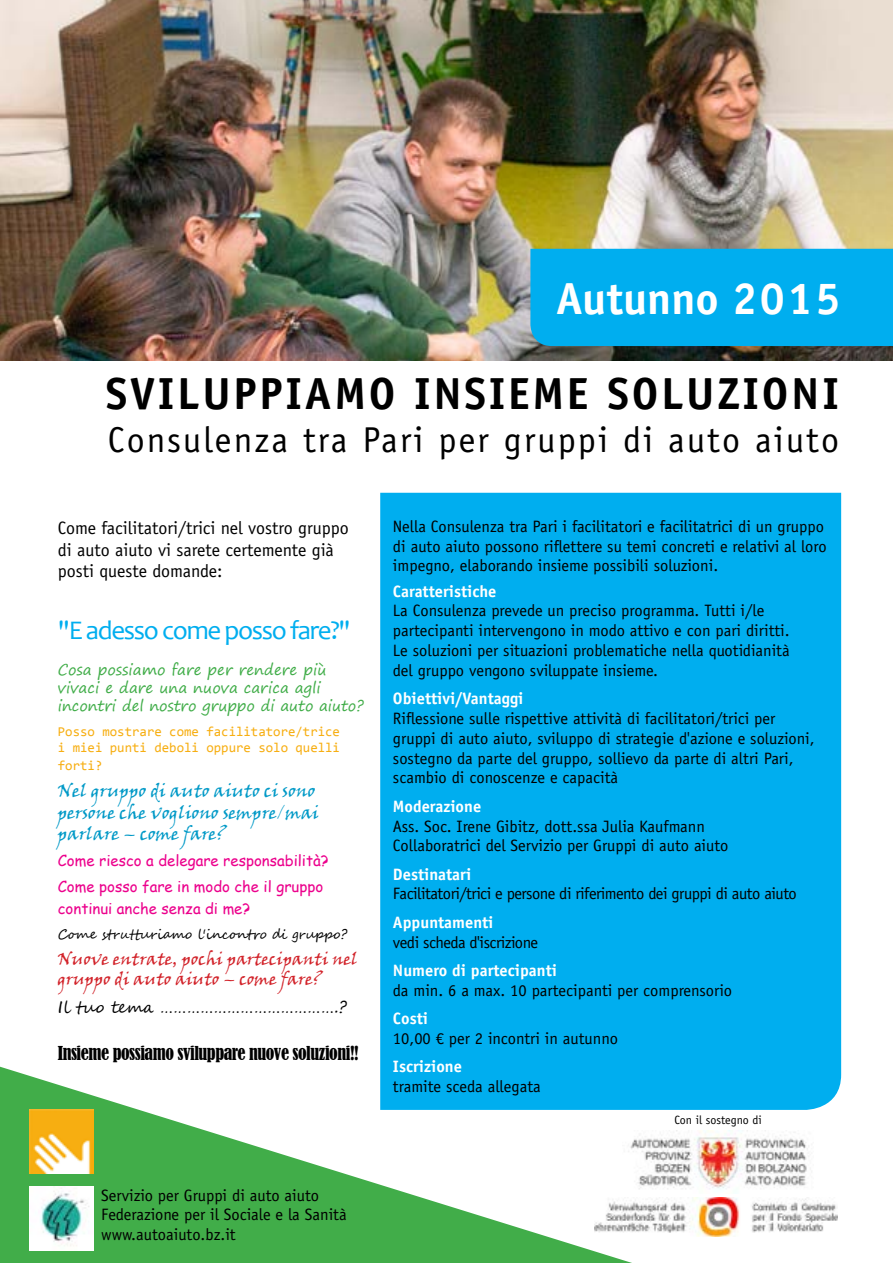
<style>
.page{position:relative;width:893px;height:1263px;background:#fff}
.page>*{position:absolute;margin:0;border:0;box-sizing:border-box;transform-origin:0 0}
.t1{font:700 45px "Officina Sans Std";letter-spacing:.06em;color:#000}
.t2{font:700 45px "Officina Sans Std";color:#fff}
.t3{font:36px "Officina Sans Std";letter-spacing:.06em;color:#000}
.t4{font:27px "Candara";letter-spacing:-.05em;color:#00aeef}
.t5{font:18px/21.6px "Officina Sans Std";color:#000}
.t6{font:18px/21.6px "Viner Hand ITC";color:#0099c7}
.t7{font:condensed 18px "Bernard";letter-spacing:-.025em;color:#000}
.t8{font:17.25px/20.7px "Viner Hand ITC";color:#d2232a}
.t9{font:16.5px/19.8px "Officina Sans Std";color:#000}
.t10{font:700 16.5px "Officina Sans Std";color:#fff}
.t11{font:16.5px "Officina Sans Std";letter-spacing:-.03em;color:#000}
.t12{font:16.5px "Segoe Script";color:#000}
.t13{font:15px/18px "Segoe Print";color:#41ad49}
.t14{font:15px/21.6px "Comic Sans MS";color:#ec008c}
.t15{font:13.5px/16.2px "Consolas";color:#f7ae11}
.t16{font:13.5px "Segoe Script";letter-spacing:-.005em;color:#000}
.t17{font:12px "Officina Sans Std";color:#000}
.s1{font-weight:700;color:#fff}
</style>
<div class="page">
<svg style="left:0;top:1067px;width:632px;height:196px;fill:#41ad49"></svg>
<img style="left:0;top:0;width:893px;height:360px">
<div style="left:530px;top:249px;width:363px;height:97px;background:#00aeef"></div>
<img style="left:622px;top:1130px;width:187px;height:64px">
<img style="left:30px;top:1110px;width:64px;height:64px">
<img style="left:30px;top:1186px;width:64px;height:64px">
<div style="left:380px;top:493px;width:461px;height:617px;background:#00aeef"></div>
<img style="left:595px;top:1197px;width:242px;height:40px">
<p class="t2" style="left:556px;top:270px;width:286px">Autunno 2015</p>
<p class="t1" style="left:106px;top:365px;width:735px">SVILUPPIAMO INSIEME SOLUZIONI</p>
<p class="t3" style="left:108px;top:418px;width:732px">Consulenza tra Pari per gruppi di auto aiuto</p>
<p class="t5" style="left:58px;top:517px;width:293px">Come facilitatori/trici nel vostro gruppo di auto aiuto vi sarete certemente già posti queste domande:</p>
<p class="t9" style="left:393px;top:516px;width:435px">Nella Consulenza tra Pari i facilitatori e facilitatrici di un gruppo di auto aiuto possono riflettere su temi concreti e relativi al loro impegno, elaborando insieme possibili soluzioni.</p>
<p class="t10" style="left:393px;top:581px;width:105px">Caratteristiche</p>
<p class="t9" style="left:393px;top:601px;width:398px">La Consulenza prevede un preciso programma. Tutti i/le partecipanti intervengono in modo attivo e con pari diritti.<br>Le soluzioni per situazioni problematiche nella quotidianità del gruppo vengono sviluppate insieme.</p>
<p class="t10" style="left:393px;top:688px;width:132px">Obiettivi/Vantaggi</p>
<p class="t9" style="left:393px;top:708px;width:423px">Riflessione sulle rispettive attività di facilitatori/trici per gruppi di auto aiuto, sviluppo di strategie d'azione e soluzioni, sostegno da parte del gruppo, sollievo da parte di altri Pari, scambio di conoscenze e capacità</p>
<p class="t10" style="left:393px;top:796px;width:90px">Moderazione</p>
<p class="t9" style="left:393px;top:816px;width:314px">Ass. Soc. Irene Gibitz, dott.ssa Julia Kaufmann</p>
<p class="t9" style="left:393px;top:836px;width:337px">Collaboratrici del Servizio per Gruppi di auto aiuto</p>
<p class="t10" style="left:393px;top:864px;width:80px">Destinatari</p>
<p class="t11" style="left:393px;top:884px;width:405px">Facilitatori/trici e persone di riferimento dei gruppi di auto aiuto</p>
<p class="t10" style="left:393px;top:912px;width:102px">Appuntamenti</p>
<p class="t11" style="left:393px;top:932px;width:147px">vedi scheda d'iscrizione</p>
<p class="t10" style="left:393px;top:960px;width:166px">Numero di partecipanti</p>
<p class="t9" style="left:393px;top:980px;width:340px">da min. 6 a max. 10 partecipanti per comprensorio</p>
<p class="t9" style="left:393px;top:1008px;width:226px"><span class="s1">Costi<br></span>10,00 € per 2 incontri in autunno</p>
<p class="t9" style="left:393px;top:1056px;width:149px"><span class="s1">Iscrizione<br></span>tramite sceda allegata</p>
<p class="t4" style="left:58px;top:613px;width:294px">"E adesso come posso fare?"</p>
<p class="t13" style="left:58px;top:661px;width:308px">Cosa possiamo fare per rendere più vivaci e dare una nuova carica agli incontri del nostro gruppo di auto aiuto?</p>
<p class="t15" style="left:58px;top:723px;width:284px">Posso mostrare come facilitatore/trice i miei punti deboli oppure solo quelli</p>
<p class="t15" style="left:58px;top:757px;width:46px">forti?</p>
<p class="t6" style="left:58px;top:779px;width:263px">Nel gruppo di auto aiuto ci sono persone che vogliono sempre/mai parlare – come fare?</p>
<p class="t14" style="left:58px;top:849px;width:272px">Come riesco a delegare responsabilità?</p>
<p class="t14" style="left:58px;top:875px;width:267px">Come posso fare in modo che il gruppo continui anche senza di me?</p>
<p class="t16" style="left:58px;top:923px;width:291px">Come strutturiamo l'incontro di gruppo?</p>
<p class="t8" style="left:58px;top:947px;width:302px">Nuove entrate, pochi partecipanti nel gruppo di auto aiuto – come fare?</p>
<p class="t12" style="left:58px;top:993px;width:291px">Il tuo tema ………………………………….?</p>
<p class="t7" style="left:58px;top:1043px;width:303px">Insieme possiamo sviluppare nuove soluzioni!!</p>
<p class="t9" style="left:101px;top:1185px;width:247px">Servizio per Gruppi di auto aiuto<br>Federazione per il Sociale e la Sanità</p>
<p class="t9" style="left:101px;top:1225px;width:136px">www.autoaiuto.bz.it</p>
<p class="t17" style="left:674px;top:1113px;width:89px">Con il sostegno di</p>
</div>
